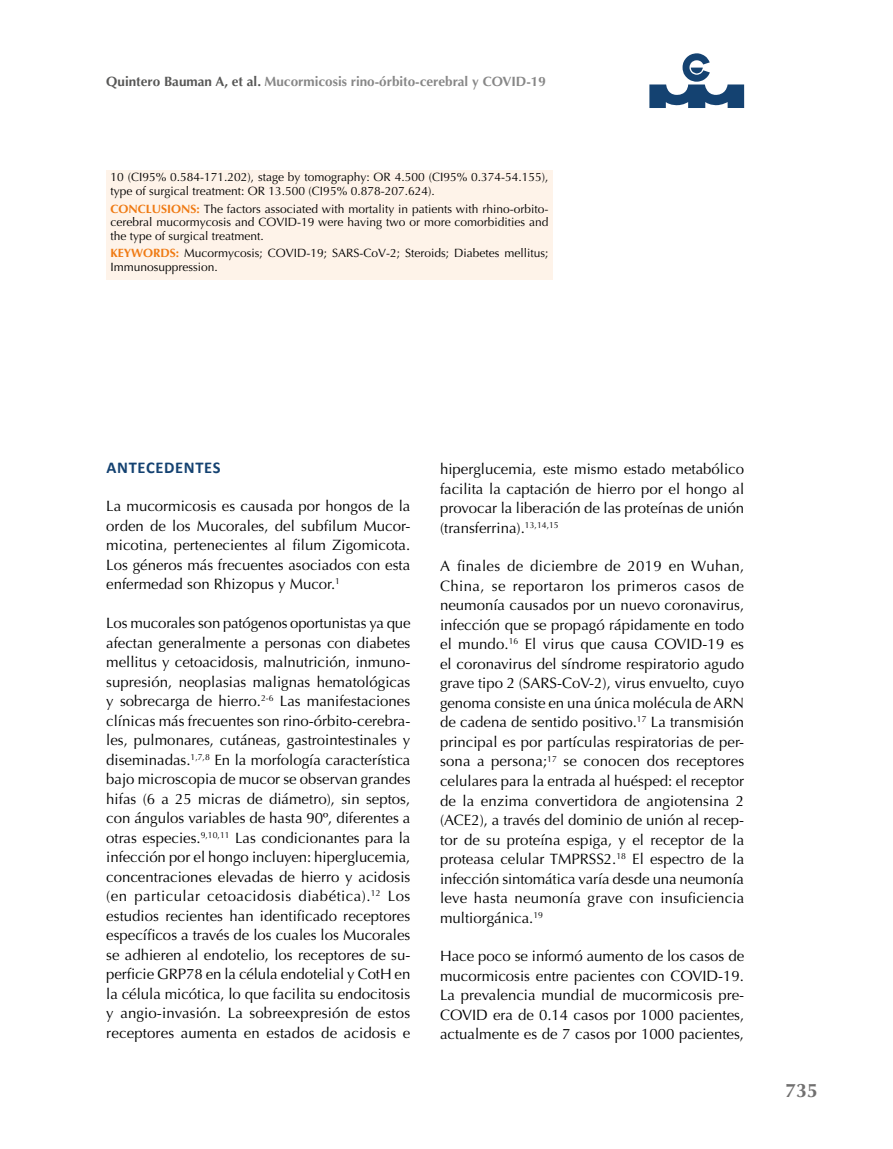
<style>
.page{position:relative;width:893px;height:1149px;background:#fff}
.page>*{position:absolute;margin:0;border:0;box-sizing:border-box;transform-origin:0 0}
.t1{font:700 19.5px "Optima";color:#706f6f}
.t2{font:700 16.5px "Calibri";letter-spacing:.04em;color:#144271}
.t3{font:15px/19.5px "Optima";color:#000;text-align:justify}
.t4{font:700 13.5px "Optima";color:#878787}
.t5{font:12px/13.5px "Optima";color:#000}
.s1{color:#575756}
.s2{font-weight:700;color:#ef7a13}
</style>
<div class="page">
<svg style="left:649px;top:53px;width:95px;height:55px"></svg>
<div style="left:106px;top:170px;width:447px;height:110px;background:#fef3e9"></div>
<p class="t4" style="left:106px;top:73px;width:441px"><span class="s1">Quintero Bauman A, et al.</span> Mucormicosis rino-órbito-cerebral y COVID-19</p>
<p class="t5" style="left:111px;top:170px;width:439px">10 (CI95% 0.584-171.202), stage by tomography: OR 4.500 (CI95% 0.374-54.155), type of surgical treatment: OR 13.500 (CI95% 0.878-207.624).</p>
<p class="t5" style="left:111px;top:202px;width:439px;text-align:justify"><span class="s2">CONCLUSIONS:</span> The factors associated with mortality in patients with rhino-orbito&shy;cerebral mucormycosis and COVID-19 were having two or more comorbidities and the type of surgical treatment.</p>
<p class="t5" style="left:111px;top:246px;width:439px"><span class="s2">KEYWORDS:</span> Mucormycosis; COVID-19; SARS-CoV-2; Steroids; Diabetes mellitus;<br>Immunosuppression.</p>
<p class="t2" style="left:107px;top:456px;width:115px">ANTECEDENTES</p>
<p class="t3" style="left:106px;top:496px;width:306px">La mucormicosis es causada por hongos de la orden de los Mucorales, del subfilum Mucor&shy;micotina, pertenecientes al filum Zigomicota.<br>Los géneros más frecuentes asociados con esta enfermedad son Rhizopus y Mucor.<sup>1</sup></p>
<p class="t3" style="left:106px;top:613px;width:306px">Los mucorales son patógenos oportunistas ya que afectan generalmente a personas con diabetes mellitus y cetoacidosis, malnutrición, inmuno&shy;supresión, neoplasias malignas hematológicas y sobrecarga de hierro.<sup>2-6</sup> Las manifestaciones clínicas más frecuentes son rino-órbito-cerebra&shy;les, pulmonares, cutáneas, gastrointestinales y diseminadas.<sup>1,7,8</sup> En la morfología característica bajo microscopia de mucor se observan grandes hifas (6 a 25 micras de diámetro), sin septos, con ángulos variables de hasta 90º, diferentes a otras especies.<sup>9,10,11</sup> Las condicionantes para la infección por el hongo incluyen: hiperglucemia, concentraciones elevadas de hierro y acidosis (en particular cetoacidosis diabética).<sup>12</sup> Los estudios recientes han identificado receptores específicos a través de los cuales los Mucorales se adhieren al endotelio, los receptores de su&shy;perficie GRP78 en la célula endotelial y CotH en la célula micótica, lo que facilita su endocitosis y angio-invasión. La sobreexpresión de estos receptores aumenta en estados de acidosis e</p>
<p class="t3" style="left:440px;top:459px;width:306px">hiperglucemia, este mismo estado metabólico facilita la captación de hierro por el hongo al provocar la liberación de las proteínas de unión (transferrina).<sup>13,14,15</sup></p>
<p class="t3" style="left:440px;top:556px;width:306px">A finales de diciembre de 2019 en Wuhan, China, se reportaron los primeros casos de neumonía causados por un nuevo coronavirus, infección que se propagó rápidamente en todo el mundo.<sup>16</sup> El virus que causa COVID-19 es el coronavirus del síndrome respiratorio agudo grave tipo 2 (SARS-CoV-2), virus envuelto, cuyo genoma consiste en una única molécula de ARN de cadena de sentido positivo.<sup>17</sup> La transmisión principal es por partículas respiratorias de per&shy;sona a persona;<sup>17</sup> se conocen dos receptores celulares para la entrada al huésped: el receptor de la enzima convertidora de angiotensina 2 (ACE2), a través del dominio de unión al recep&shy;tor de su proteína espiga, y el receptor de la proteasa celular TMPRSS2.<sup>18</sup> El espectro de la infección sintomática varía desde una neumonía leve hasta neumonía grave con insuficiencia multiorgánica.<sup>19</sup></p>
<p class="t3" style="left:440px;top:946px;width:306px">Hace poco se informó aumento de los casos de mucormicosis entre pacientes con COVID-19.<br>La prevalencia mundial de mucormicosis pre-COVID era de 0.14 casos por 1000 pacientes, actualmente es de 7 casos por 1000 pacientes,</p>
<h1 class="t1" style="left:785px;top:1079px;width:34px">735</h1>
</div>
